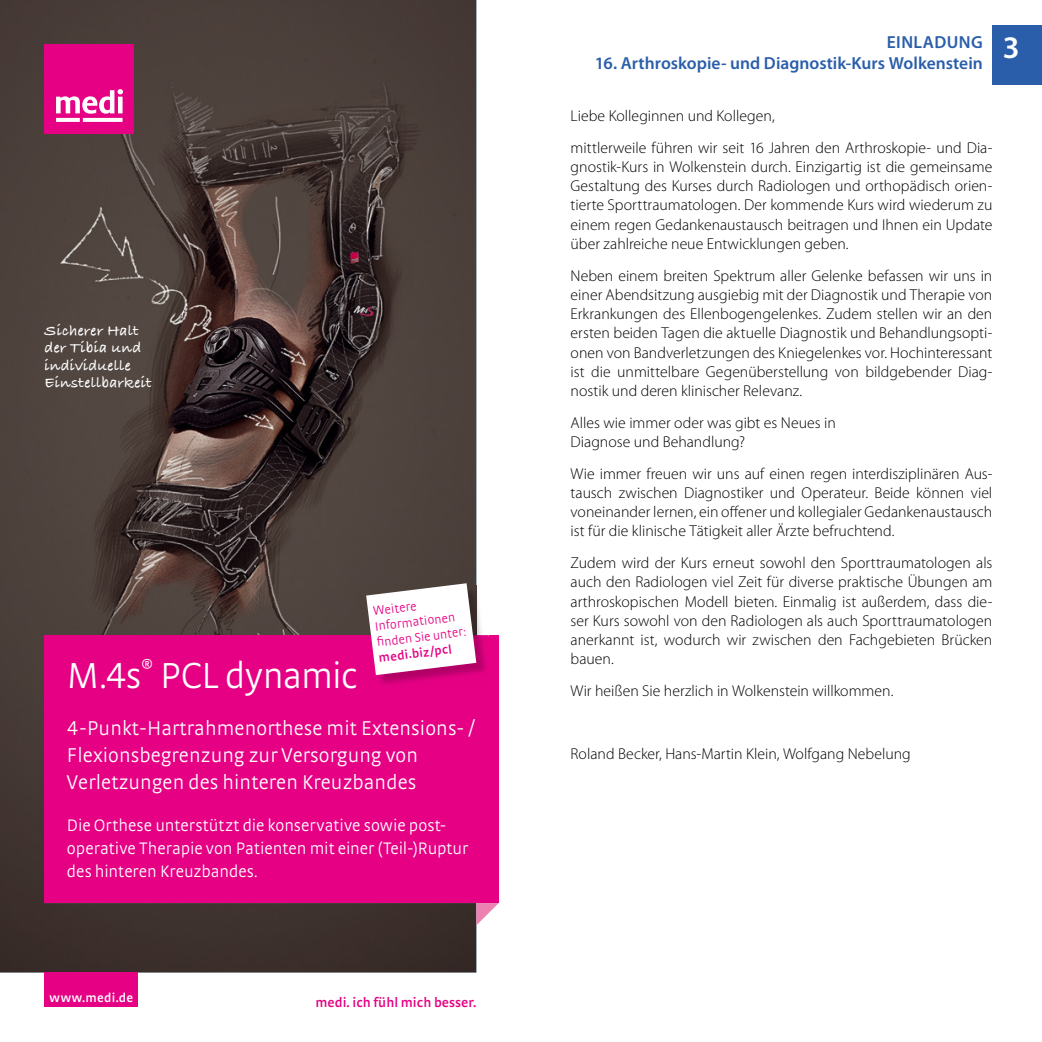
<style>
.page{position:relative;width:1042px;height:1042px;background:#fff}
.page>*{position:absolute;margin:0;border:0;box-sizing:border-box;transform-origin:0 0}
.t1{font:300 38.15px "medi Strada Pro";letter-spacing:-.02em;color:#fff}
.t2{font:600 31.5px "Myriad Pro";color:#fff}
.t3{font:300 21px/27.1px "medi Strada Pro";letter-spacing:.005em;color:#fff}
.t4{font:300 17.5px/22.8px "medi Strada Pro";letter-spacing:-.005em;color:#fff}
.t5{font:600 17.5px "Myriad Pro";color:#2a5eaa}
.t6{font:600 17.5px "Myriad Pro";letter-spacing:.025em;color:#2a5eaa}
.t7{font:300 15.75px/19.2px "Myriad Pro";color:#000;text-align:justify}
.t8{font:700 15.75px/17.5px "Bradley Hand ITCTT";letter-spacing:.02em;color:#fff}
.t9{font:600 14px "medi Strada Pro";color:#e50084}
.t10{font:300 13.12px/15.8px "medi Strada Pro";color:#e50084}
.t11{font:600 13.12px "medi Strada Pro";color:#e50084}
.t12{font:600 13.12px "medi Strada Pro";letter-spacing:.015em;color:#fff}
</style>
<div class="page">
<div style="left:993px;top:25px;width:49px;height:59px;background:#2a5eaa"></div>
<svg style="left:0;top:0;width:499px;height:1007px;background:#7d3959"></svg>
<p class="t8" style="left:45px;top:321px;width:108px">Sicherer Halt der Tibia und individuelle<br>Einstellbarkeit</p>
<p class="t10" style="left:372px;top:603px;width:95px;rotate:-7deg">W eitere<br>Informationen<br>fi nden Sie unter:</p>
<p class="t11" style="left:378px;top:649px;width:75px;rotate:-7deg">medi.biz/pcl</p>
<h1 class="t1" style="left:67px;top:651px;width:292px">M.4s<sup>®</sup> PCL dynamic</h1>
<h3 class="t3" style="left:67px;top:714px;width:409px">4-Punkt-Hartrahmenorthese mit Extensions- /<br>Flexionsbegrenzung zur Versorgung von<br>Verletzungen des hinteren Kreuzbandes</h3>
<p class="t4" style="left:67px;top:814px;width:402px">Die Orthese unterstützt die konservative sowie post&shy;operative Therapie von Patienten mit einer (Teil-)Ruptur des hinteren Kreuzbandes.</p>
<p class="t12" style="left:50px;top:989px;width:85px">www.medi.de</p>
<p class="t9" style="left:315px;top:993px;width:162px">medi. ich fühl mich besser.</p>
<p class="t6" style="left:887px;top:31px;width:97px">EINLADUNG</p>
<p class="t5" style="left:595px;top:52px;width:389px">16. Arthroskopie- und Diagnostik-Kurs Wolkenstein</p>
<h2 class="t2" style="left:1003px;top:28px;width:18px">3</h2>
<p class="t7" style="left:570px;top:100px;width:423px;line-height:31.7px">Liebe Kolleginnen und Kollegen,<br>mittlerweile führen wir seit 16 Jahren den Arthroskopie- und Dia-</p>
<p class="t7" style="left:570px;top:157px;width:423px">gnostik-Kurs in Wolkenstein durch. Einzigartig ist die gemeinsame Gestaltung des Kurses durch Radiologen und orthopädisch orien&shy;tierte Sporttraumatologen. Der kommende Kurs wird wiederum zu einem regen Gedankenaustausch beitragen und Ihnen ein Update über zahlreiche neue Entwicklungen geben.</p>
<p class="t7" style="left:570px;top:265px;width:423px">Neben einem breiten Spektrum aller Gelenke befassen wir uns in einer Abendsitzung ausgiebig mit der Diagnostik und Therapie von Erkrankungen des Ellenbogengelenkes. Zudem stellen wir an den ersten beiden Tagen die aktuelle Diagnostik und Behandlungsopti&shy;onen von Bandverletzungen des Kniegelenkes vor. Hochinteressant ist die unmittelbare Gegenüberstellung von bildgebender Diag&shy;nostik und deren klinischer Relevanz.</p>
<p class="t7" style="left:570px;top:413px;width:267px">Alles wie immer oder was gibt es Neues in<br>Diagnose und Behandlung?</p>
<p class="t7" style="left:570px;top:464px;width:423px">Wie immer freuen wir uns auf einen regen interdisziplinären Aus&shy;tausch zwischen Diagnostiker und Operateur. Beide können viel voneinander lernen, ein offener und kollegialer Gedankenaustausch ist für die klinische Tätigkeit aller Ärzte befruchtend.</p>
<p class="t7" style="left:570px;top:553px;width:423px">Zudem wird der Kurs erneut sowohl den Sporttraumatologen als auch den Radiologen viel Zeit für diverse praktische Übungen am arthroskopischen Modell bieten. Einmalig ist außerdem, dass die&shy;ser Kurs sowohl von den Radiologen als auch Sporttraumatologen anerkannt ist, wodurch wir zwischen den Fachgebieten Brücken bauen.</p>
<p class="t7" style="left:570px;top:681px;width:324px">Wir heißen Sie herzlich in Wolkenstein willkommen.</p>
<p class="t7" style="left:570px;top:744px;width:342px">Roland Becker, Hans-Martin Klein, Wolfgang Nebelung</p>
</div>
